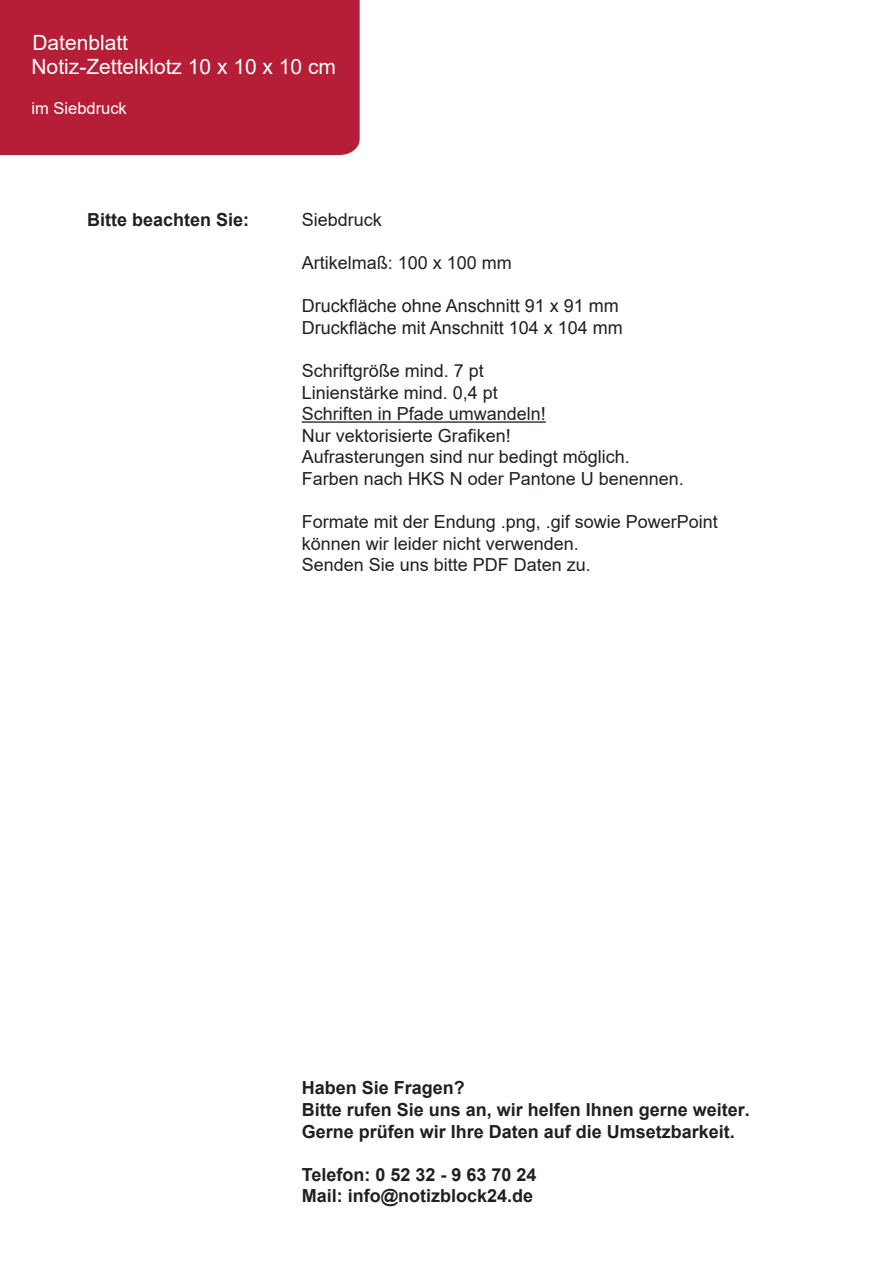
<style>
.page{position:relative;width:893px;height:1263px;background:#fff}
.page>*{position:absolute;margin:0;border:0;box-sizing:border-box;transform-origin:0 0}
.t1{font:21px/24.8px "Arial";color:#fff}
.t2{font:18px/21.6px "Arial";color:#231f20}
.t3{font:700 18px/21.6px "Arial";color:#231f20}
.t4{font:18px/21.6px "Arial";color:#231f20}
.t5{font:16.5px "Arial";color:#fff}
.s1{font-style:inherit}
</style>
<div class="page">
<hr style="left:302px;top:421px;width:244px;height:2px;background:#231f20">
<div style="left:0;top:0;width:360px;height:155px;background:#b61e37"></div>
<p class="t1" style="left:32px;top:30px;width:306px"><span class="s1">Datenblatt<br></span>Notiz-Zettelklotz <span class="s1">10</span> x <span class="s1">10</span> x <span class="s1">10</span> cm</p>
<p class="t5" style="left:31px;top:97px;width:97px">im Siebdruck</p>
<p class="t3" style="left:87px;top:209px;width:164px">Bitte beachten Sie:</p>
<p class="t2" style="left:302px;top:208px;width:82px">Siebdruck</p>
<p class="t2" style="left:302px;top:252px;width:212px">Artikelmaß: 100 x 100 mm</p>
<p class="t4" style="left:302px;top:295px;width:323px">Druckfläche ohne Anschnitt 91 x 91 mm<br>Druckfläche mit Anschnitt 10<span class="s1">4</span> x 10<span class="s1">4</span> mm</p>
<p class="t2" style="left:302px;top:360px;width:384px">Schriftgröße mind. 7 pt<br>Linienstärke mind. 0,4 pt<br>Schriften in Pfade umwandeln!<br>Nur vektorisierte Grafiken!<br>Aufrasterungen sind nur bedingt möglich.<br>Farben nach HKS N oder Pantone U benennen.</p>
<p class="t2" style="left:302px;top:511px;width:418px">Formate mit der Endung .png, .gif sowie PowerPoint können wir leider nicht verwenden.<br>Senden Sie uns bitte PDF Daten zu.</p>
<p class="t3" style="left:302px;top:1079px;width:450px">Haben Sie Fragen?<br>Bitte rufen Sie uns an, wir helfen Ihnen gerne weiter.<br>Gerne prüfen wir Ihre Daten auf die Umsetzbarkeit.</p>
<p class="t3" style="left:302px;top:1165px;width:236px">Telefon: 0 52 32 - 9 63 70 24<br>Mail: info@notizblock24.de</p>
</div>
